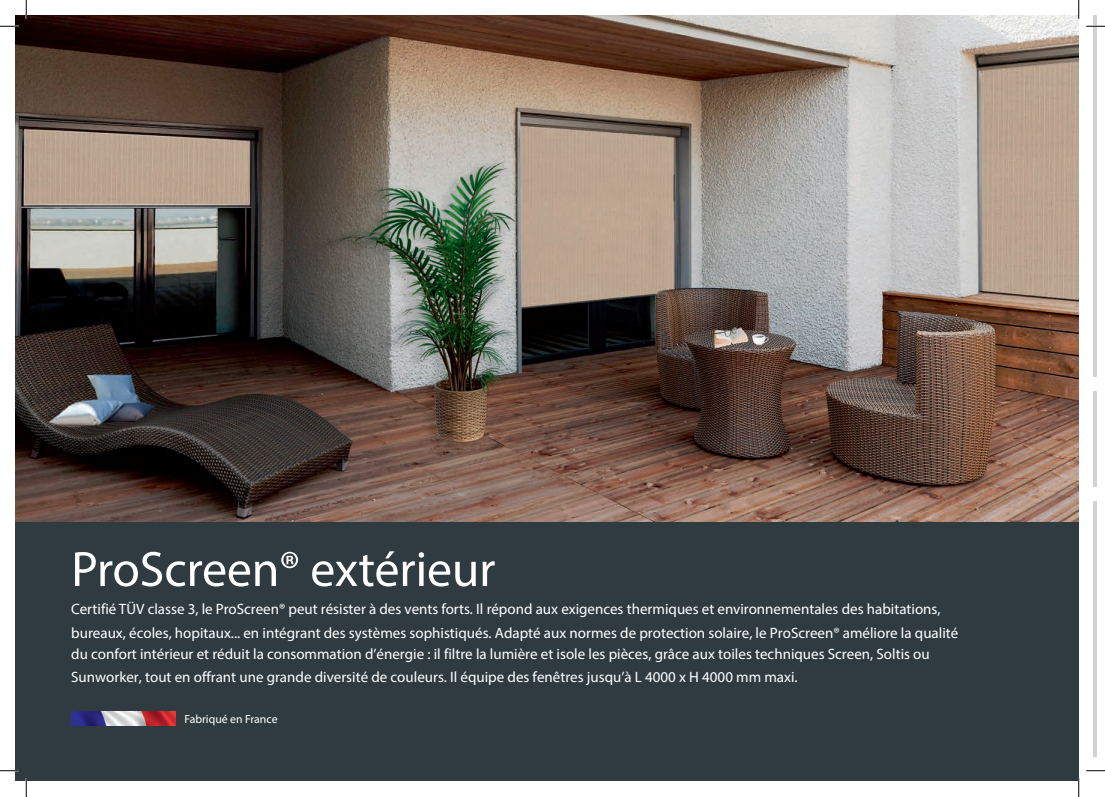
<style>
.page{position:relative;width:1105px;height:797px;background:#fff}
.page>*{position:absolute;margin:0;border:0;box-sizing:border-box;transform-origin:0 0}
.t1{font:50px "Myriad Pro";letter-spacing:-.005em;color:#fff}
.t2{font:15px/22.5px "Myriad Pro";color:#fff}
.t3{font:11.75px "Myriad Pro";color:#fff}
</style>
<div class="page">
<hr style="left:1093px;top:391px;width:3px;height:96px;background:#d1d2d4">
<hr style="left:1093px;top:501px;width:3px;height:255px;background:#d1d2d4">
<hr style="left:1093px;top:16px;width:3px;height:361px;background:#d1d2d4">
<img style="left:16px;top:16px;width:1063px;height:506px">
<div style="left:16px;top:522px;width:1063px;height:259px;background:#2f3b41"></div>
<img style="left:71px;top:711px;width:104px;height:14px">
<svg style="left:0;top:25px;width:19px;height:2px"></svg>
<svg style="left:1086px;top:25px;width:19px;height:2px"></svg>
<svg style="left:0;top:770px;width:19px;height:1px"></svg>
<svg style="left:1086px;top:770px;width:19px;height:1px"></svg>
<svg style="left:25px;top:0;width:2px;height:19px"></svg>
<svg style="left:25px;top:778px;width:2px;height:19px"></svg>
<svg style="left:1078px;top:0;width:1px;height:19px"></svg>
<svg style="left:1078px;top:778px;width:1px;height:19px"></svg>
<h1 class="t1" style="left:71px;top:538px;width:426px">ProScreen® extérieur</h1>
<p class="t2" style="left:71px;top:598px;width:889px">Certifié TÜV classe 3, le ProScreen® peut résister à des vents forts. Il répond aux exigences thermiques et environnementales des habitations, bureaux, écoles, hopitaux... en intégrant des systèmes sophistiqués. Adapté aux normes de protection solaire, le ProScreen® améliore la qualité du confort intérieur et réduit la consommation d’énergie : il filtre la lumière et isole les pièces, grâce aux toiles techniques Screen, Soltis ou Sunworker, tout en offrant une grande diversité de couleurs. Il équipe des fenêtres jusqu’à L 4000 x H 4000 mm maxi.</p>
<p class="t3" style="left:184px;top:712px;width:95px">Fabriqué en France</p>
</div>
